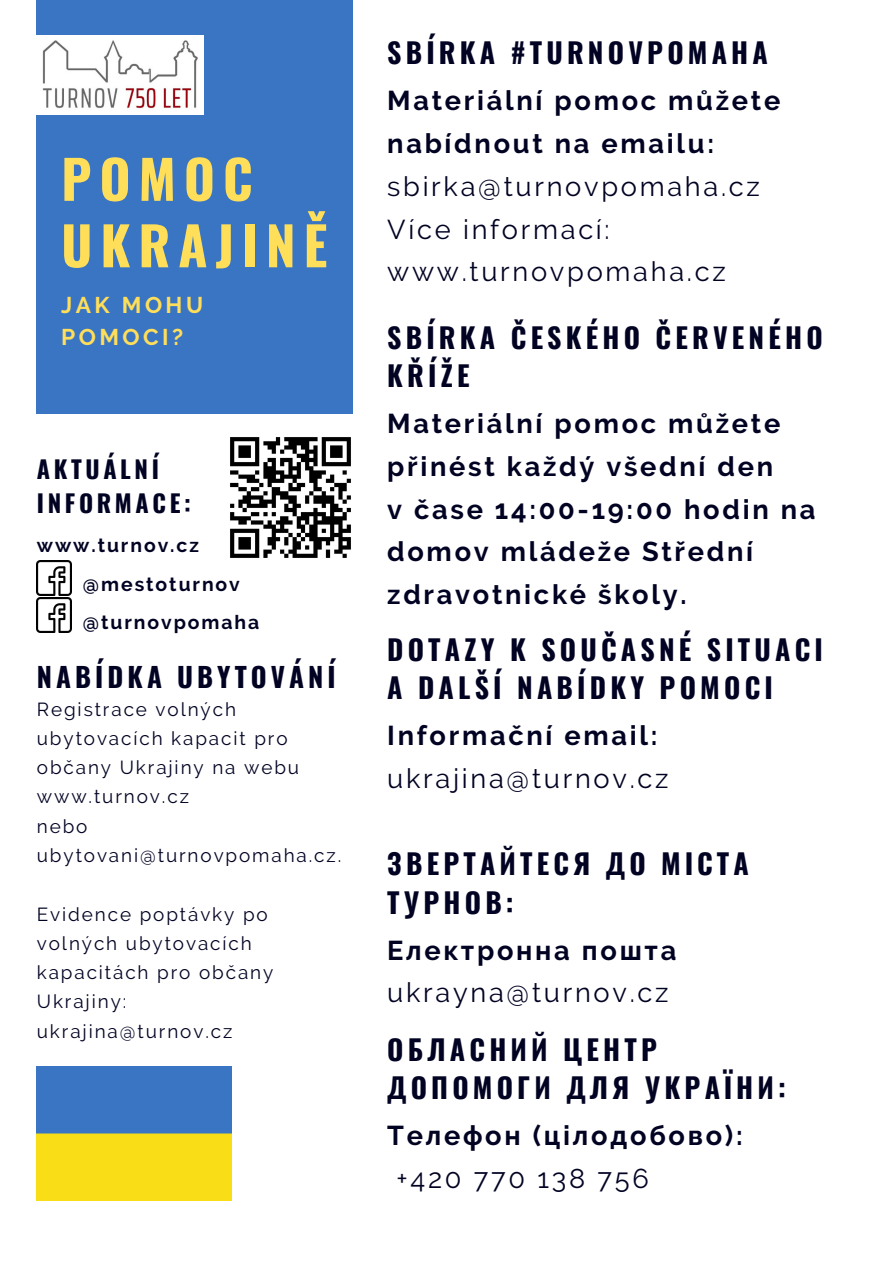
<style>
.page{position:relative;width:894px;height:1264px;background:#fff}
.page>*{position:absolute;margin:0;border:0;box-sizing:border-box;transform-origin:0 0}
.t1{font:700 53.1px/66.4px "Oswald";letter-spacing:.15em;color:#ffde59}
.t2{font:700 27.9px/38.2px "Oswald";letter-spacing:.15em;color:#020323}
.t3{font:700 27.15px/42.8px "Raleway";letter-spacing:.1em;color:#020323}
.t4{font:27.15px/42.8px "Raleway";letter-spacing:.1em;color:#020323}
.t5{font:700 27.15px "Oswald";letter-spacing:.15em;color:#020323}
.t6{font:700 24.15px/33.8px "Oswald";letter-spacing:.15em;color:#020323}
.t7{font:700 22.65px/31.5px "Raleway";letter-spacing:.15em;color:#ffde59}
.t8{font:700 19.35px "Raleway";letter-spacing:.1em;color:#020323}
.t9{font:18.9px/29.2px "Raleway";letter-spacing:.1em;color:#020323}
.s1{font-weight:700}
.s2{font-weight:400}
</style>
<div class="page">
<div style="left:37px;top:0;width:315px;height:413px;background:#3a75c4"></div>
<img style="left:37px;top:1066px;width:195px;height:134px">
<img style="left:37px;top:35px;width:166px;height:79px">
<img style="left:37px;top:560px;width:35px;height:35px">
<img style="left:37px;top:597px;width:35px;height:35px">
<img style="left:230px;top:437px;width:121px;height:121px">
<p class="t1" style="left:61px;top:144px;width:267px">POMOC<br>UKRAJINĚ</p>
<p class="t7" style="left:61px;top:289px;width:143px">JAK MOHU<br>POMOCI?</p>
<p class="t6" style="left:37px;top:451px;width:155px">AKTUÁLNÍ<br>INFORMACE:</p>
<p class="t8" style="left:37px;top:533px;width:163px">www.turnov.cz</p>
<p class="t8" style="left:83px;top:572px;width:158px">@mestoturnov</p>
<p class="t8" style="left:83px;top:611px;width:178px">@turnovpomaha</p>
<p class="t5" style="left:37px;top:655px;width:300px">NABÍDKA UBYTOVÁNÍ</p>
<p class="t9" style="left:37px;top:694px;width:264px">Registrace volných ubytovacích kapacit pro občany Ukrajiny na webu www.turnov.cz</p>
<p class="t9" style="left:37px;top:811px;width:306px">nebo ubytovani@turnovpomaha.cz.</p>
<p class="t9" style="left:37px;top:899px;width:238px">Evidence poptávky po volných ubytovacích kapacitách pro občany<br>Ukrajiny:</p>
<p class="t9" style="left:37px;top:1016px;width:197px">ukrajina@turnov.cz</p>
<p class="t2" style="left:387px;top:32px;width:382px">SBÍRKA #TURNOVPOMAHA</p>
<p class="t3" style="left:387px;top:79px;width:394px">Materiální pomoc můžete nabídnout na emailu:</p>
<p class="t4" style="left:387px;top:165px;width:374px">sbirka@turnovpomaha.cz</p>
<p class="t4" style="left:387px;top:207px;width:224px">Více informací:</p>
<p class="t4" style="left:387px;top:250px;width:340px">www.turnovpomaha.cz</p>
<p class="t2" style="left:387px;top:317px;width:437px">SBÍRKA ČESKÉHO ČERVENÉHO<br>KŘÍŽE</p>
<p class="t3" style="left:387px;top:402px;width:394px">Materiální pomoc můžete přinést každý všední den</p>
<p class="t3" style="left:387px;top:487px;width:429px">v čase 14:00-19:00 hodin na domov mládeže Střední zdravotnické školy.</p>
<p class="t2" style="left:387px;top:629px;width:437px">DOTAZY K SOUČASNÉ SITUACI<br>A DALŠÍ NABÍDKY POMOCI</p>
<p class="t4" style="left:387px;top:714px;width:283px"><span class="s1">Informační email: </span>ukrajina@turnov.cz</p>
<p class="t2" style="left:387px;top:843px;width:363px">ЗВЕРТАЙТЕСЯ ДО МІСТА<br>ТУРНОВ:</p>
<p class="t4" style="left:387px;top:928px;width:290px"><span class="s1">Eлектронна пошта </span>ukrayna@turnov.cz</p>
<p class="t2" style="left:387px;top:1028px;width:400px">ОБЛАСНИЙ ЦЕНТР<br>ДОПОМОГИ ДЛЯ УКРАЇНИ:</p>
<p class="t3" style="left:396px;top:1113px;width:348px;text-indent:-9px">Телефон (цілодобово): <span class="s2">+420 770 138 756</span></p>
</div>
